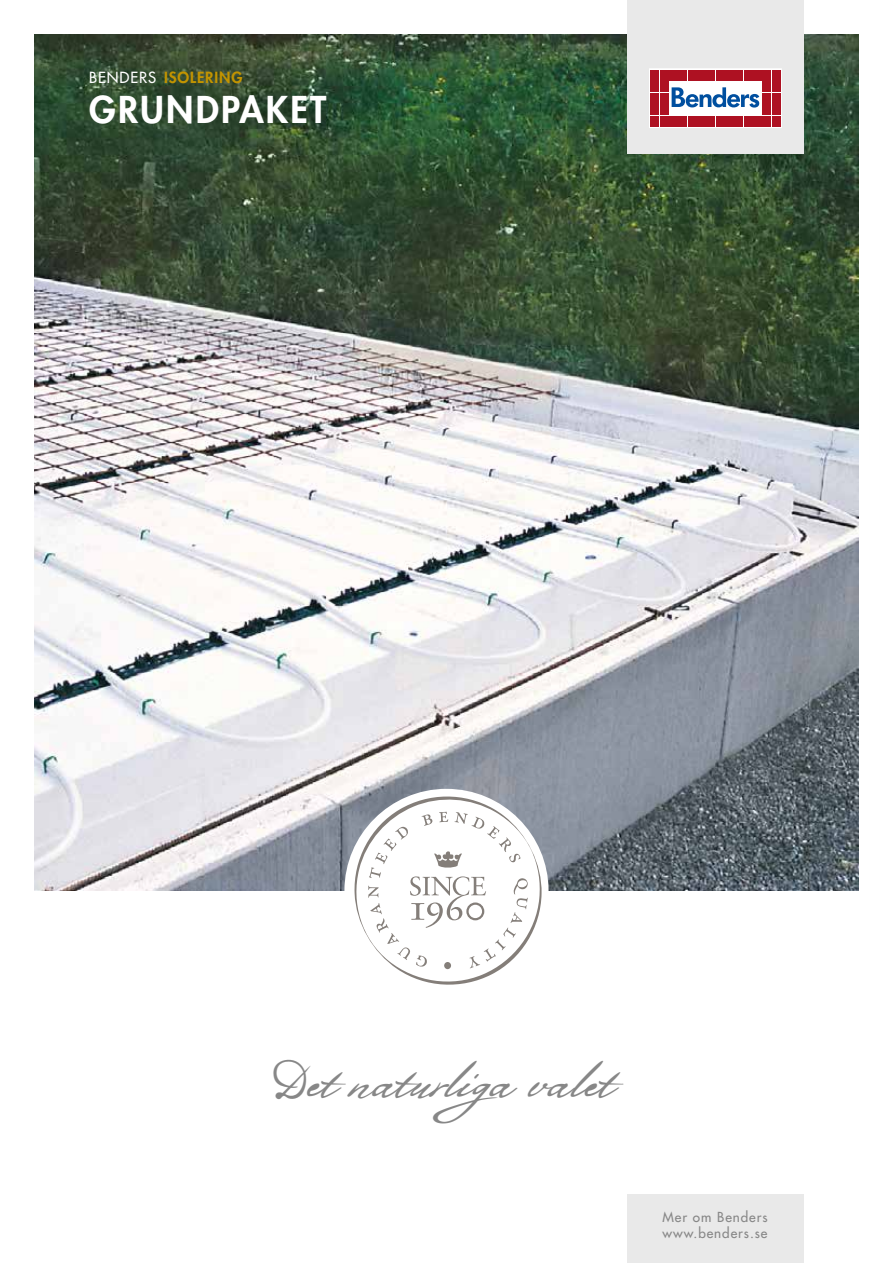
<style>
.page{position:relative;width:893px;height:1263px;background:#fff}
.page>*{position:absolute;margin:0;border:0;box-sizing:border-box;transform-origin:0 0}
.t1{font:48px "Bolivar";color:#878787}
.t2{font:800 36px "Futura Std";letter-spacing:.06em;color:#fff}
.t3{font:800 15px "Futura Std";letter-spacing:.06em;color:#c39400}
.t4{font:500 13.5px/16.2px "Futura Std";letter-spacing:.07em;color:#878787}
.s1{font-weight:500;color:#fff}
</style>
<div class="page">
<img style="left:34px;top:34px;width:825px;height:857px">
<div style="left:344px;top:789px;width:205px;height:204px;background:#fff;border-radius:50%"></div>
<svg style="left:351px;top:792px;width:191px;height:193px"></svg>
<div style="left:627px;top:0;width:177px;height:153px;background:#e9e9e9"></div>
<svg style="left:651px;top:71px;width:128px;height:55px;fill:#fff"></svg>
<div style="left:649px;top:69px;width:132px;height:59px;border:1px solid #fff"></div>
<div style="left:651px;top:70px;width:8px;height:10px;background:#ae1122"></div>
<div style="left:660px;top:70px;width:8px;height:10px;background:#ae1122"></div>
<div style="left:651px;top:81px;width:8px;height:11px;background:#ae1122"></div>
<div style="left:660px;top:81px;width:8px;height:11px;background:#ae1122"></div>
<div style="left:651px;top:93px;width:8px;height:10px;background:#ae1122"></div>
<div style="left:660px;top:93px;width:8px;height:10px;background:#ae1122"></div>
<div style="left:651px;top:104px;width:8px;height:11px;background:#ae1122"></div>
<div style="left:660px;top:104px;width:8px;height:11px;background:#ae1122"></div>
<div style="left:651px;top:116px;width:8px;height:10px;background:#ae1122"></div>
<div style="left:660px;top:116px;width:8px;height:10px;background:#ae1122"></div>
<div style="left:669px;top:70px;width:8px;height:10px;background:#ae1122"></div>
<div style="left:679px;top:70px;width:8px;height:10px;background:#ae1122"></div>
<div style="left:688px;top:70px;width:8px;height:10px;background:#ae1122"></div>
<div style="left:697px;top:70px;width:9px;height:10px;background:#ae1122"></div>
<div style="left:707px;top:70px;width:8px;height:10px;background:#ae1122"></div>
<div style="left:716px;top:70px;width:8px;height:10px;background:#ae1122"></div>
<div style="left:725px;top:70px;width:9px;height:10px;background:#ae1122"></div>
<div style="left:735px;top:70px;width:8px;height:10px;background:#ae1122"></div>
<div style="left:744px;top:70px;width:8px;height:10px;background:#ae1122"></div>
<div style="left:753px;top:70px;width:9px;height:10px;background:#ae1122"></div>
<div style="left:669px;top:116px;width:8px;height:10px;background:#ae1122"></div>
<div style="left:679px;top:116px;width:8px;height:10px;background:#ae1122"></div>
<div style="left:688px;top:116px;width:8px;height:10px;background:#ae1122"></div>
<div style="left:697px;top:116px;width:9px;height:10px;background:#ae1122"></div>
<div style="left:707px;top:116px;width:8px;height:10px;background:#ae1122"></div>
<div style="left:716px;top:116px;width:8px;height:10px;background:#ae1122"></div>
<div style="left:725px;top:116px;width:9px;height:10px;background:#ae1122"></div>
<div style="left:735px;top:116px;width:8px;height:10px;background:#ae1122"></div>
<div style="left:744px;top:116px;width:8px;height:10px;background:#ae1122"></div>
<div style="left:753px;top:116px;width:9px;height:10px;background:#ae1122"></div>
<div style="left:763px;top:70px;width:8px;height:10px;background:#ae1122"></div>
<div style="left:772px;top:70px;width:8px;height:10px;background:#ae1122"></div>
<div style="left:763px;top:81px;width:8px;height:11px;background:#ae1122"></div>
<div style="left:772px;top:81px;width:8px;height:11px;background:#ae1122"></div>
<div style="left:763px;top:93px;width:8px;height:10px;background:#ae1122"></div>
<div style="left:772px;top:93px;width:8px;height:10px;background:#ae1122"></div>
<div style="left:763px;top:104px;width:8px;height:11px;background:#ae1122"></div>
<div style="left:772px;top:104px;width:8px;height:11px;background:#ae1122"></div>
<div style="left:763px;top:116px;width:8px;height:10px;background:#ae1122"></div>
<div style="left:772px;top:116px;width:8px;height:10px;background:#ae1122"></div>
<svg style="left:672px;top:87px;width:87px;height:21px"></svg>
<div style="left:627px;top:1195px;width:177px;height:68px;background:#e9e9e9"></div>
<p class="t3" style="left:89px;top:68px;width:155px"><span class="s1">BENDERS</span> ISOLERING</p>
<h2 class="t2" style="left:89px;top:87px;width:239px">GRUNDPAKET</h2>
<h1 class="t1" style="left:280px;top:1051px;width:335px">Det naturliga valet</h1>
<p class="t4" style="left:662px;top:1209px;width:107px">Mer om Benders www.benders.se</p>
</div>
